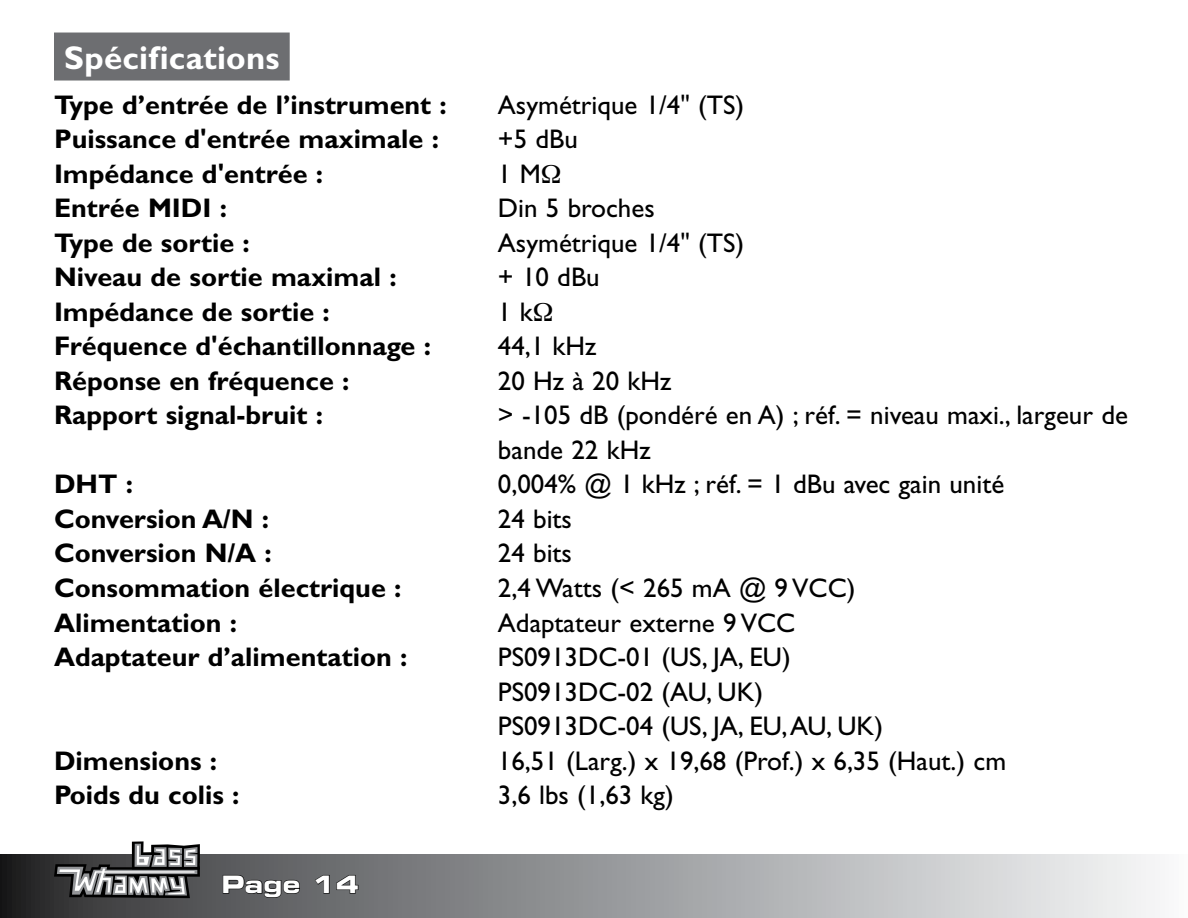
<style>
.page{position:relative;width:1188px;height:918px;background:#fff}
.page>*{position:absolute;margin:0;border:0;box-sizing:border-box;transform-origin:0 0}
.t1{font:700 33px "Gill Sans";letter-spacing:.005em;color:#fff}
.t2{font:27px/34.5px "Gill Sans";color:#000}
.t3{font:700 27px "Gill Sans";color:#000}
.t4{font:700 expanded 24px "Square 721 BT";color:#fff}
</style>
<div class="page">
<svg style="left:0;top:854px;width:1155px;height:64px;background:#9b9c9e"></svg>
<svg style="left:54px;top:841px;width:146px;height:57px"></svg>
<svg style="left:222px;top:874px;width:78px;height:24px;background:#474749"></svg>
<svg style="left:314px;top:874px;width:16px;height:20px"></svg>
<svg style="left:336px;top:874px;width:23px;height:20px"></svg>
<div style="left:54px;top:33px;width:236px;height:48px;background:#6d6e71"></div>
<p class="t1" style="left:64px;top:38px;width:217px">Spécifications</p>
<p class="t3" style="left:54px;top:89px;width:394px">Type d’entrée de l’instrument :</p>
<p class="t2" style="left:498px;top:88px;width:248px">Asymétrique 1/4" (TS)</p>
<p class="t3" style="left:54px;top:123px;width:386px">Puissance d'entrée maximale :</p>
<p class="t2" style="left:498px;top:122px;width:82px">+5 dBu</p>
<p class="t3" style="left:54px;top:158px;width:271px">Impédance d'entrée :</p>
<p class="t2" style="left:498px;top:157px;width:44px">1 M</p>
<p class="t3" style="left:54px;top:192px;width:175px">Entrée MIDI :</p>
<p class="t2" style="left:498px;top:191px;width:158px">Din 5 broches</p>
<p class="t3" style="left:54px;top:227px;width:197px">Type de sortie :</p>
<p class="t2" style="left:498px;top:226px;width:248px">Asymétrique 1/4" (TS)</p>
<p class="t3" style="left:54px;top:261px;width:344px">Niveau de sortie maximal :</p>
<p class="t2" style="left:498px;top:260px;width:103px">+ 10 dBu</p>
<p class="t3" style="left:54px;top:296px;width:277px">Impédance de sortie :</p>
<p class="t2" style="left:498px;top:295px;width:36px">1 k</p>
<p class="t3" style="left:54px;top:330px;width:379px">Fréquence d'échantillonnage :</p>
<p class="t2" style="left:498px;top:329px;width:100px">44,1 kHz</p>
<p class="t3" style="left:54px;top:365px;width:297px">Réponse en fréquence :</p>
<p class="t2" style="left:498px;top:364px;width:175px">20 Hz à 20 kHz</p>
<p class="t3" style="left:54px;top:399px;width:271px">Rapport signal-bruit :</p>
<p class="t2" style="left:498px;top:398px;width:632px">&gt; -105 dB (pondéré en A) ; réf. = niveau maxi., largeur de bande 22 kHz</p>
<p class="t3" style="left:54px;top:468px;width:81px">DHT :</p>
<p class="t2" style="left:498px;top:467px;width:508px">0,004% @ 1 kHz ; réf. = 1 dBu avec gain unité</p>
<p class="t3" style="left:54px;top:503px;width:217px">Conversion A/N :</p>
<p class="t2" style="left:498px;top:502px;width:76px">24 bits</p>
<p class="t3" style="left:54px;top:537px;width:219px">Conversion N/A :</p>
<p class="t2" style="left:498px;top:536px;width:76px">24 bits</p>
<p class="t3" style="left:54px;top:572px;width:349px">Consommation électrique :</p>
<p class="t2" style="left:498px;top:571px;width:359px">2,4 Watts (&lt; 265 mA @ 9 VCC)</p>
<p class="t3" style="left:54px;top:606px;width:185px">Alimentation :</p>
<p class="t2" style="left:498px;top:605px;width:299px">Adaptateur externe 9 VCC</p>
<p class="t3" style="left:54px;top:641px;width:355px">Adaptateur d’alimentation :</p>
<p class="t2" style="left:498px;top:640px;width:387px">PS0913DC-01 (US, JA, EU)<br>PS0913DC-02 (AU, UK)<br>PS0913DC-04 (US, JA, EU, AU, UK)</p>
<p class="t3" style="left:54px;top:744px;width:165px">Dimensions :</p>
<p class="t2" style="left:498px;top:743px;width:510px">16,51 (Larg.) x 19,68 (Prof.) x 6,35 (Haut.) cm</p>
<p class="t3" style="left:54px;top:779px;width:187px">Poids du colis :</p>
<p class="t2" style="left:498px;top:778px;width:177px">3,6 lbs (1,63 kg)</p>
<p class="t4" style="left:222px;top:870px;width:139px">Page 14</p>
</div>
